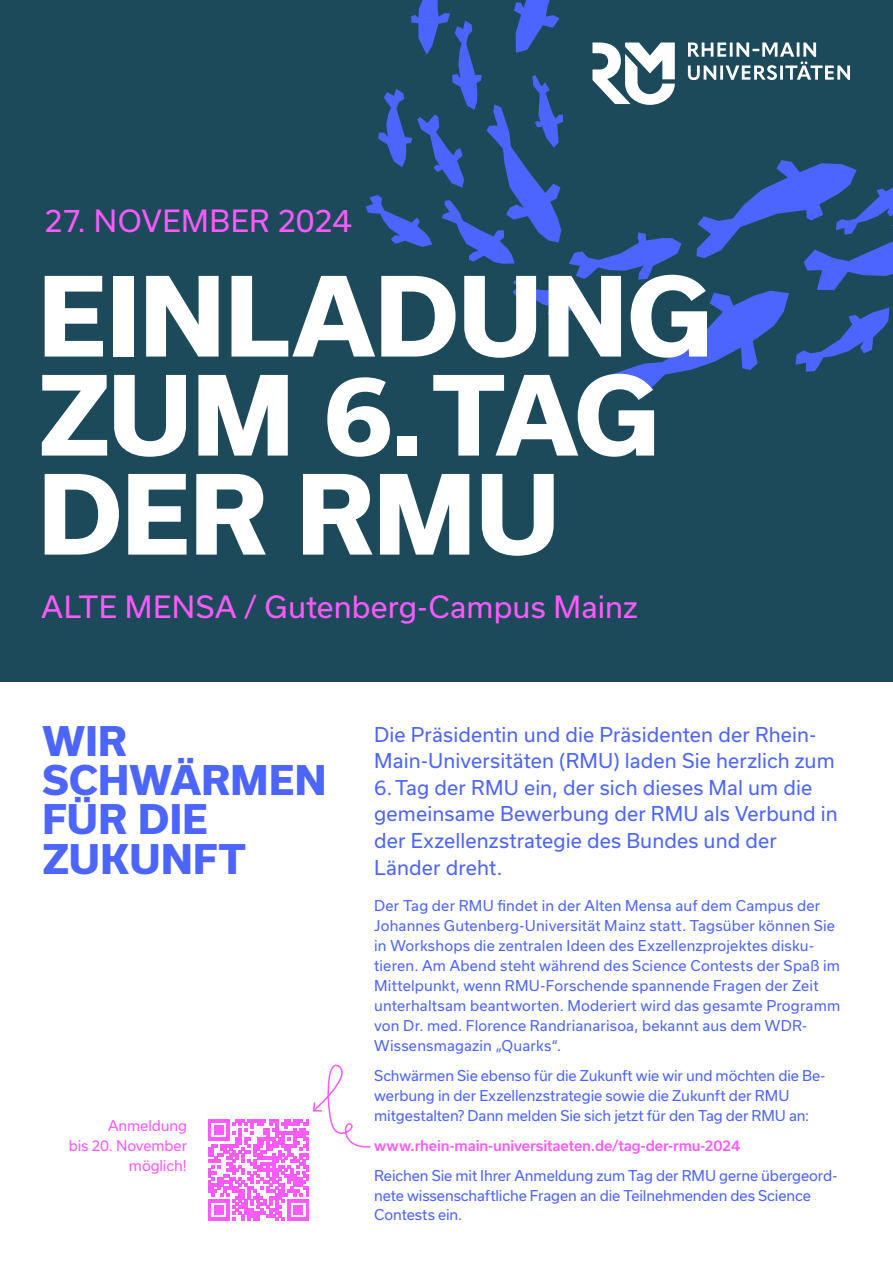
<style>
.page{position:relative;width:893px;height:1263px;background:#fff}
.page>*{position:absolute;margin:0;border:0;box-sizing:border-box;transform-origin:0 0}
.t1{font:800 105px/99px "Usual";color:#fff}
.t2{font:800 39px/39.5px "Usual";letter-spacing:.01em;color:#4d65ff}
.t3{font:29.25px "Usual";letter-spacing:.01em;color:#ff5aff}
.t4{font:19.5px/26.5px "Usual";letter-spacing:.005em;color:#4d65ff}
.t5{font:14.25px/20px "Usual";letter-spacing:.01em;color:#4d65ff}
.t6{font:500 14.25px "Usual";letter-spacing:-.01em;color:#ff5aff}
.t7{font:14.25px/20px "Usual";letter-spacing:-.01em;color:#ff5aff;text-align:right}
.s1{font-size:30px}
</style>
<div class="page">
<div style="left:0;top:0;width:893px;height:682px;background:#1d4a5b"></div>
<svg style="left:366px;top:0;width:527px;height:398px"></svg>
<svg style="left:208px;top:1064px;width:163px;height:156px"></svg>
<h3 class="t3" style="left:44px;top:204px;width:309px"><span class="s1">27</span>. NOVEMBER <span class="s1">2024</span></h3>
<h1 class="t1" style="left:38px;top:267px;width:676px">EINLADUNG<br>ZUM 6. TAG<br>DER RMU</h1>
<h3 class="t3" style="left:41px;top:590px;width:598px">ALTE MENSA / Gutenberg-Campus Mainz</h3>
<h2 class="t2" style="left:43px;top:721px;width:285px">WIR<br>SCHWÄRMEN<br>FÜR DIE<br>ZUKUNFT</h2>
<p class="t4" style="left:374px;top:721px;width:465px">Die Präsidentin und die Präsidenten der Rhein-Main-Universitäten (RMU) laden Sie herzlich zum 6.Tag der RMU ein, der sich dieses Mal um die gemeinsame Bewerbung der RMU als Verbund in der Exzellenzstrategie des Bundes und der Länder dreht.</p>
<p class="t5" style="left:374px;top:896px;width:467px">Der Tag der RMU findet in der Alten Mensa auf dem Campus der Johannes Gutenberg-Universität Mainz statt. Tagsüber können Sie in Workshops die zentralen Ideen des Exzellenzprojektes disku&shy;tieren. Am Abend steht während des Science Contests der Spaß im Mittelpunkt, wenn RMU-Forschende spannende Fragen der Zeit unterhaltsam beantworten. Moderiert wird das gesamte Programm von Dr. med. Florence Randrianarisoa, bekannt aus dem WDR-Wissensmagazin „Quarks“.</p>
<p class="t5" style="left:374px;top:1065px;width:451px">Schwärmen Sie ebenso für die Zukunft wie wir und möchten die Be&shy;werbung in der Exzellenzstrategie sowie die Zukunft der RMU mitgestalten? Dann melden Sie sich jetzt für den Tag der RMU an:</p>
<p class="t6" style="left:374px;top:1137px;width:368px">www.rhein-main-universitaeten.de/tag-der-rmu-2024</p>
<p class="t5" style="left:374px;top:1165px;width:464px">Reichen Sie mit Ihrer Anmeldung zum Tag der RMU gerne übergeord&shy;nete wissenschaftliche Fragen an die Teilnehmenden des Science<br>Contests ein.</p>
<p class="t7" style="left:69px;top:1115px;width:120px">Anmeldung<br>bis 20. November möglich!</p>
</div>
